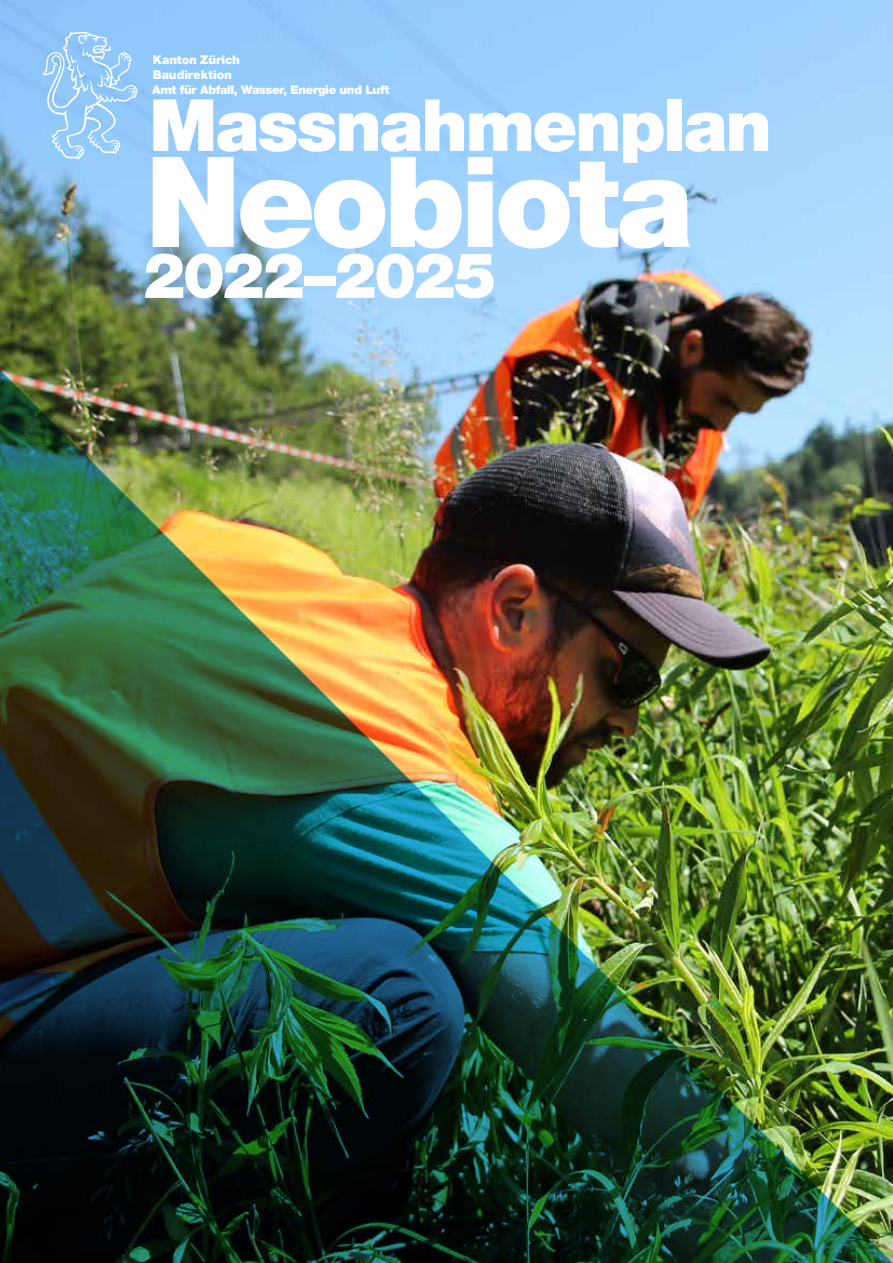
<style>
.page{position:relative;width:893px;height:1263px;background:#fff}
.page>*{position:absolute;margin:0;border:0;box-sizing:border-box;transform-origin:0 0}
.t1{font:900 126px "Helvetica Neue LT Com";letter-spacing:-.045em;color:#fff}
.t2{font:900 72px "Helvetica Neue LT Com";letter-spacing:-.035em;color:#fff}
.t3{font:900 63px "Helvetica Neue LT Com";letter-spacing:-.035em;color:#fff}
.t4{font:900 12px/15px "Helvetica Neue LT Com";letter-spacing:-.03em;color:#fff}
</style>
<div class="page">
<img style="left:0;top:0;width:893px;height:357px">
<img style="left:0;top:357px;width:893px;height:906px">
<svg style="left:43px;top:31px;width:95px;height:128px;background:#9fcff9"></svg>
<p class="t4" style="left:152px;top:53px;width:239px">Kanton Zürich<br>Baudirektion<br>Amt für Abfall, Wasser, Energie und Luft</p>
<h2 class="t2" style="left:149px;top:98px;width:624px">Massnahmenplan</h2>
<h1 class="t1" style="left:145px;top:155px;width:550px">Neobiota</h1>
<h3 class="t3" style="left:143px;top:252px;width:355px">2022–2025</h3>
</div>
